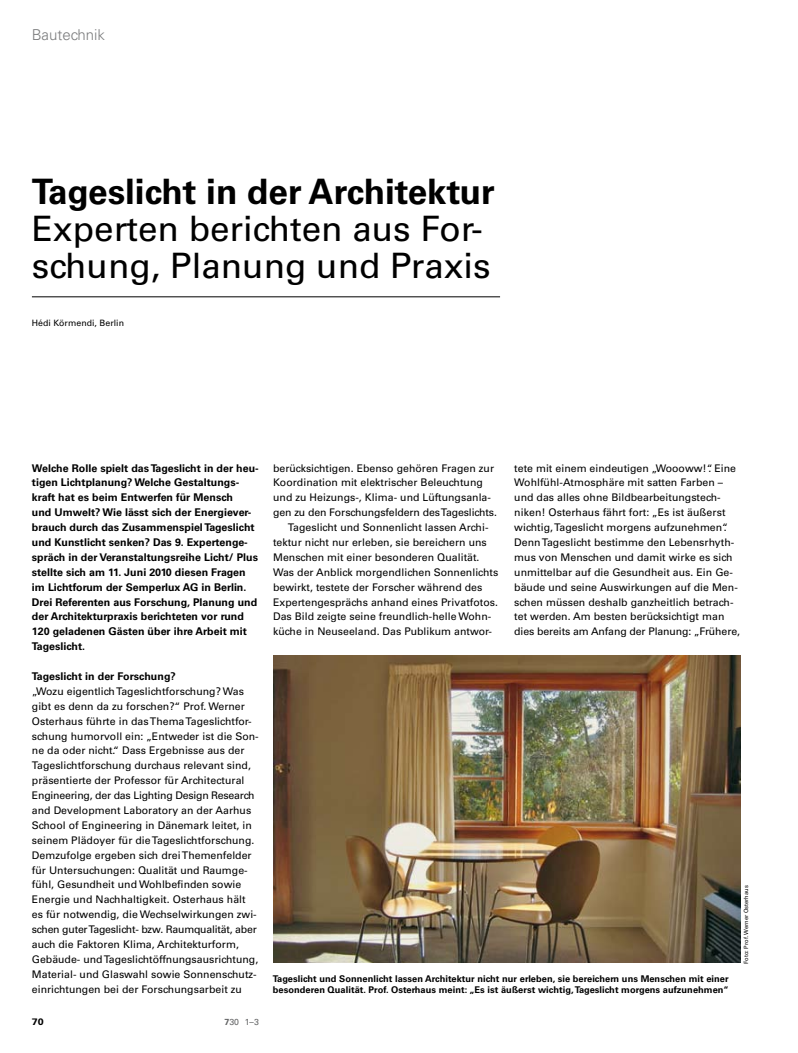
<style>
.page{position:relative;width:798px;height:1053px;background:#fff}
.page>*{position:absolute;margin:0;border:0;box-sizing:border-box;transform-origin:0 0}
.t1{font:35px/37.2px "Univers LT Std";color:#000}
.t2{font:700 35px "Univers LT Std";color:#000}
.t3{font:300 15px "Univers LT Std";color:#7a7b7c}
.t4{font:700 10.62px/14.9px "Univers LT Std";letter-spacing:.005em;color:#000}
.t5{font:10.5px/14.9px "Univers LT Std";letter-spacing:.005em;color:#000}
.t6{font:700 9.38px "Univers LT Std";color:#000;scale:1.13 1}
.t7{font:700 9.25px/11.1px "Univers LT Std";letter-spacing:.005em;color:#000}
.t8{font:8.75px "Univers LT Std";letter-spacing:.005em;color:#000}
.t9{font:8.75px "Univers LT Std";color:#626364}
.t10{font:5.75px "Univers LT Std";letter-spacing:.005em;color:#000}
.s1{font-weight:700}
</style>
<div class="page">
<hr style="left:32px;top:296px;width:468px;height:1px;background:#000">
<img style="left:273px;top:655px;width:467px;height:307px">
<h2 class="t3" style="left:32px;top:26px;width:75px">Bautechnik</h2>
<h1 class="t2" style="left:32px;top:171px;width:464px">Tageslicht in der Architektur</h1>
<h1 class="t1" style="left:32px;top:210px;width:460px">Experten berichten aus For&shy;schung, Planung und Praxis</h1>
<p class="t8" style="left:32px;top:318px;width:94px">Hédi Körmendi, Berlin</p>
<p class="t4" style="left:32px;top:460px;width:228px">Welche Rolle spielt das Tageslicht in der heu&shy;tigen Lichtplanung? Welche Gestaltungs&shy;kraft hat es beim Entwerfen für Mensch<br>und Umwelt? Wie lässt sich der Energiever&shy;brauch durch das Zusammenspiel Tageslicht und Kunstlicht senken? Das 9. Expertenge&shy;spräch in der Veranstaltungsreihe Licht/ Plus stellte sich am 11. Juni 2010 diesen Fragen im Lichtforum der Semperlux AG in Berlin.<br>Drei Referenten aus Forschung, Planung und der Architekturpraxis berichteten vor rund 120 geladenen Gästen über ihre Arbeit mit Tageslicht.</p>
<p class="t4" style="left:32px;top:669px;width:145px">Tageslicht in der Forschung?</p>
<p class="t5" style="left:32px;top:683px;width:228px">„Wozu eigentlich Tageslichtforschung? Was gibt es denn da zu forschen?“ Prof. Werner Osterhaus führte in das Thema Tageslichtfor&shy;schung humorvoll ein: „Entweder ist die Son&shy;ne da oder nicht.“ Dass Ergebnisse aus der Tageslichtforschung durchaus relevant sind, präsentierte der Professor für Architectural Engineering, der das Lighting Design Research and Development Laboratory an der Aarhus School of Engineering in Dänemark leitet, in seinem Plädoyer für die Tageslichtforschung.<br>Demzufolge ergeben sich drei Themenfelder für Untersuchungen: Qualität und Raumge&shy;fühl, Gesundheit und Wohlbefinden sowie Energie und Nachhaltigkeit. Osterhaus hält es für notwendig, die Wechselwirkungen zwi&shy;schen guter Tageslicht- bzw. Raumqualität, aber auch die Faktoren Klima, Architekturform, Gebäude- und Tageslichtöffnungsausrichtung, Material- und Glaswahl sowie Sonnenschutz&shy;einrichtungen bei der Forschungsarbeit zu</p>
<p class="t6" style="left:32px;top:1016px;width:12px">70</p>
<p class="t9" style="left:224px;top:1016px;width:36px"><span class="s1">7</span>30 1–3</p>
<p class="t5" style="left:273px;top:460px;width:222px">berücksichtigen. Ebenso gehören Fragen zur</p>
<p class="t5" style="left:273px;top:475px;width:211px">Koordination mit elektrischer Beleuchtung</p>
<p class="t5" style="left:273px;top:490px;width:219px">und zu Heizungs-, Klima- und Lüftungsanla-</p>
<p class="t5" style="left:273px;top:505px;width:225px">gen zu den Forschungsfeldern des Tageslichts.</p>
<p class="t5" style="left:288px;top:520px;width:202px">Tageslicht und Sonnenlicht lassen Archi-</p>
<p class="t5" style="left:273px;top:535px;width:215px">tektur nicht nur erleben, sie bereichern uns</p>
<p class="t5" style="left:273px;top:549px;width:208px">Menschen mit einer besonderen Qualität.</p>
<p class="t5" style="left:273px;top:564px;width:227px">Was der Anblick morgendlichen Sonnenlichts</p>
<p class="t5" style="left:273px;top:579px;width:211px">bewirkt, testete der Forscher während des</p>
<p class="t5" style="left:273px;top:594px;width:226px">Expertengesprächs anhand eines Privatfotos.</p>
<p class="t5" style="left:273px;top:609px;width:220px">Das Bild zeigte seine freundlich-helle Wohn-</p>
<p class="t5" style="left:273px;top:624px;width:220px">küche in Neuseeland. Das Publikum antwor-</p>
<p class="t5" style="left:514px;top:460px;width:227px">tete mit einem eindeutigen „Woooww!“. Eine Wohlfühl-Atmosphäre mit satten Farben – und das alles ohne Bildbearbeitungstech&shy;niken! Osterhaus fährt fort: „Es ist äußerst wichtig, Tageslicht morgens aufzunehmen“.<br>Denn Tageslicht bestimme den Lebensrhyth&shy;mus von Menschen und damit wirke es sich unmittelbar auf die Gesundheit aus. Ein Ge&shy;bäude und seine Auswirkungen auf die Men&shy;schen müssen deshalb ganzheitlich betrach&shy;tet werden. Am besten berücksichtigt man dies bereits am Anfang der Planung: „Frühere,</p>
<p class="t10" style="left:742px;top:963px;width:80px;rotate:-90deg">Foto: Prof. Werner Osterhaus</p>
<p class="t7" style="left:273px;top:973px;width:457px">Tageslicht und Sonnenlicht lassen Architektur nicht nur erleben, sie bereichern uns Menschen mit einer besonderen Qualität. Prof. Osterhaus meint: „Es ist äußerst wichtig, Tageslicht morgens aufzunehmen“</p>
</div>
